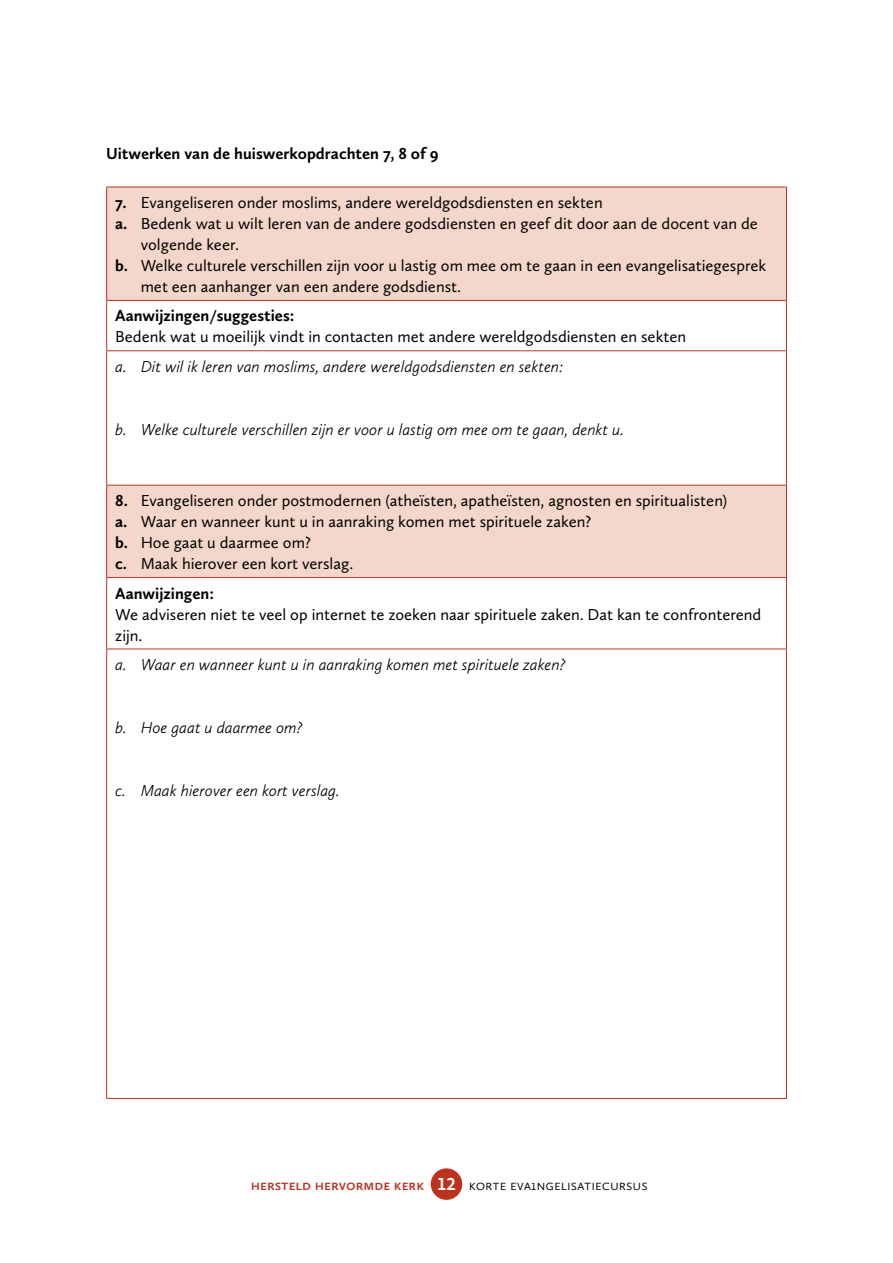
<style>
.page{position:relative;width:893px;height:1263px;background:#fff}
.page>*{position:absolute;margin:0;border:0;box-sizing:border-box;transform-origin:0 0}
.t1{font:16.5px/21px "Calluna Sans";color:#000}
.t2{font:italic 300 16.5px "Calluna Sans";color:#000}
.t3{font:700 16.5px "Calluna Sans";color:#000}
.t4{font:300 15px "Calluna Sans";color:#000}
.s1{font-weight:700}
.s2{font-weight:600;color:#be311e}
.s3{font-weight:700;font-size:18px;color:#fff}
</style>
<div class="page">
<div style="left:431px;top:1168px;width:31px;height:32px;background:#be311e;border-radius:50%"></div>
<svg style="left:107px;top:188px;width:679px;height:389px;fill:#f4d7ca"></svg>
<hr style="left:106px;top:187px;width:681px;height:1px;background:#be311e">
<hr style="left:106px;top:187px;width:1px;height:113px;background:#be311e">
<hr style="left:786px;top:187px;width:1px;height:113px;background:#be311e">
<hr style="left:106px;top:300px;width:681px;height:1px;background:#be311e">
<hr style="left:106px;top:301px;width:1px;height:49px;background:#be311e">
<hr style="left:786px;top:301px;width:1px;height:49px;background:#be311e">
<hr style="left:106px;top:350px;width:681px;height:1px;background:#be311e">
<hr style="left:106px;top:351px;width:1px;height:134px;background:#be311e">
<hr style="left:786px;top:351px;width:1px;height:134px;background:#be311e">
<hr style="left:106px;top:485px;width:681px;height:1px;background:#be311e">
<hr style="left:106px;top:485px;width:1px;height:92px;background:#be311e">
<hr style="left:786px;top:485px;width:1px;height:92px;background:#be311e">
<hr style="left:106px;top:577px;width:681px;height:1px;background:#be311e">
<hr style="left:106px;top:578px;width:1px;height:71px;background:#be311e">
<hr style="left:786px;top:578px;width:1px;height:71px;background:#be311e">
<hr style="left:106px;top:649px;width:681px;height:1px;background:#be311e">
<hr style="left:106px;top:649px;width:1px;height:449px;background:#be311e">
<hr style="left:786px;top:649px;width:1px;height:449px;background:#be311e">
<hr style="left:106px;top:1098px;width:681px;height:1px;background:#be311e">
<p class="t3" style="left:106px;top:143px;width:334px">Uitwerken van de huiswerkopdrachten 7, 8 of 9</p>
<p class="t1" style="left:115px;top:192px;width:489px"><span class="s1">7.</span> Evangeliseren onder moslims, andere wereldgodsdiensten en sekten</p>
<p class="t1" style="left:115px;top:213px;width:644px"><span class="s1">a.</span> Bedenk wat u wilt leren van de andere godsdiensten en geef dit door aan de docent van de</p>
<p class="t1" style="left:141px;top:234px;width:100px">volgende keer.</p>
<p class="t1" style="left:115px;top:255px;width:653px"><span class="s1">b.</span> Welke culturele verschillen zijn voor u lastig om mee om te gaan in een evangelisatiegesprek</p>
<p class="t1" style="left:141px;top:276px;width:322px">met een aanhanger van een andere godsdienst.</p>
<p class="t3" style="left:115px;top:306px;width:181px">Aanwijzingen/suggesties:</p>
<p class="t1" style="left:115px;top:326px;width:572px">Bedenk wat u moeilijk vindt in contacten met andere wereldgodsdiensten en sekten</p>
<p class="t2" style="left:115px;top:356px;width:450px">a. Dit wil ik leren van moslims, andere wereldgodsdiensten en sekten:</p>
<p class="t2" style="left:115px;top:419px;width:510px">b. Welke culturele verschillen zijn er voor u lastig om mee om te gaan, denkt u.</p>
<p class="t1" style="left:115px;top:490px;width:614px"><span class="s1">8.</span> Evangeliseren onder postmodernen (atheïsten, apatheïsten, agnosten en spiritualisten) <span class="s1">a.</span> Waar en wanneer kunt u in aanraking komen met spirituele zaken?<br><span class="s1">b.</span> Hoe gaat u daarmee om?<br><span class="s1">c.</span> Maak hierover een kort verslag.</p>
<p class="t3" style="left:115px;top:583px;width:100px">Aanwijzingen:</p>
<p class="t1" style="left:115px;top:603px;width:648px">We adviseren niet te veel op internet te zoeken naar spirituele zaken. Dat kan te confronterend zijn.</p>
<p class="t2" style="left:115px;top:654px;width:452px">a. Waar en wanneer kunt u in aanraking komen met spirituele zaken?</p>
<p class="t2" style="left:115px;top:717px;width:189px">b. Hoe gaat u daarmee om?</p>
<p class="t2" style="left:115px;top:780px;width:226px">c. Maak hierover een kort verslag.</p>
<p class="t4" style="left:251px;top:1176px;width:399px"><span class="s2">hersteld hervormde kerk</span> <span class="s3">12</span> korte eva1ngelisatiecursus</p>
</div>
